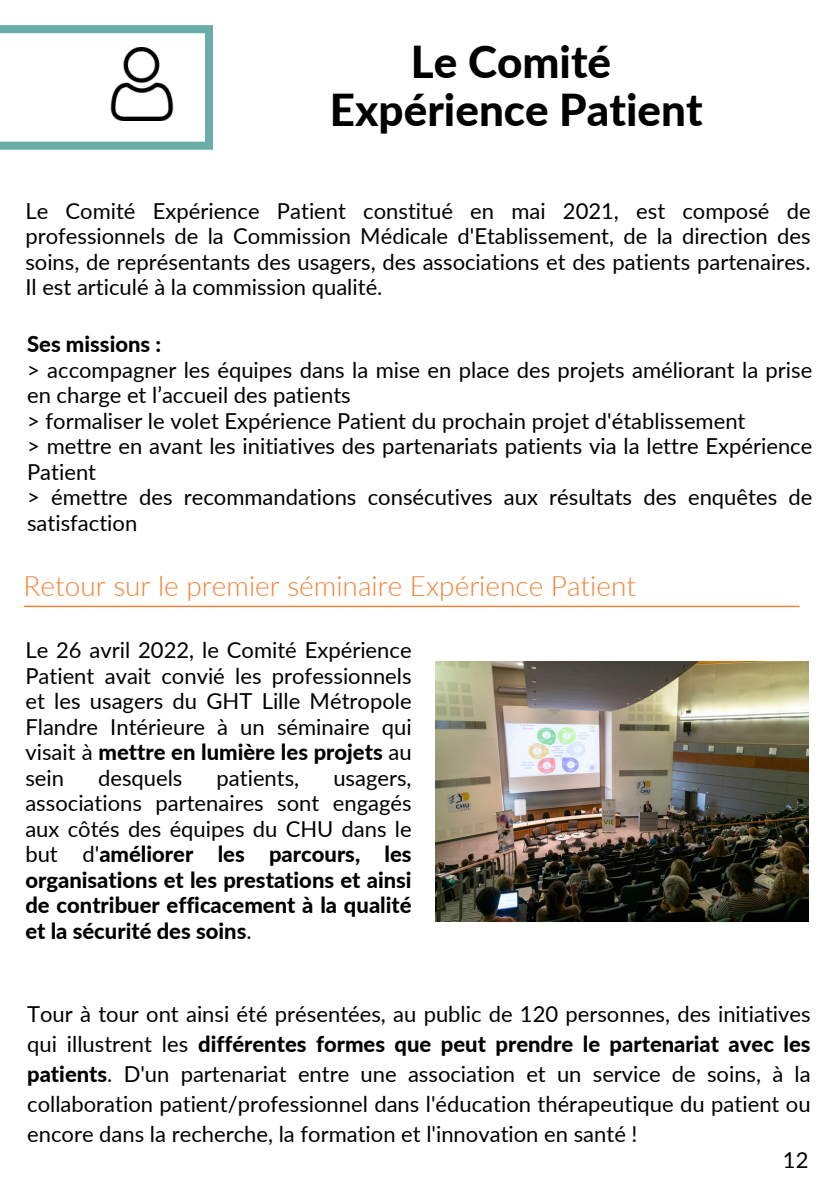
<style>
.page{position:relative;width:839px;height:1191px;background:#fff}
.page>*{position:absolute;margin:0;border:0;box-sizing:border-box;transform-origin:0 0}
.t1{font:800 44px "Lato";color:#000}
.t2{font:300 28px "Lato";color:#f48236}
.t3{font:22px/25.6px "Lato";color:#000;text-align:justify}
.t4{font:800 22px/25.6px "Lato";color:#000;text-align:justify}
.s1{font-weight:800}
.s2{font-weight:400}
</style>
<div class="page">
<svg style="left:0;top:25px;width:213px;height:125px"></svg>
<img style="left:105px;top:47px;width:74px;height:74px">
<hr style="left:24px;top:606px;width:774px;height:1px;background:#f48236">
<img style="left:435px;top:662px;width:373px;height:259px">
<p class="t1" style="left:411px;top:35px;width:202px">Le Comité</p>
<p class="t1" style="left:330px;top:83px;width:374px">Expérience Patient</p>
<p class="t3" style="left:25px;top:197px;width:786px">Le Comité Expérience Patient constitué en mai 2021, est composé de professionnels de la Commission Médicale d'Etablissement, de la direction des soins, de représentants des usagers, des associations et des patients partenaires.<br>Il est articulé à la commission qualité.</p>
<p class="t4" style="left:27px;top:331px;width:136px">Ses missions :</p>
<p class="t3" style="left:27px;top:356px;width:786px">&gt; accompagner les équipes dans la mise en place des projets améliorant la prise en charge et l’accueil des patients</p>
<p class="t3" style="left:27px;top:407px;width:719px">&gt; formaliser le volet Expérience Patient du prochain projet d'établissement</p>
<p class="t3" style="left:27px;top:433px;width:786px">&gt; mettre en avant les initiatives des partenariats patients via la lettre Expérience<br>Patient</p>
<p class="t3" style="left:27px;top:484px;width:786px">&gt; émettre des recommandations consécutives aux résultats des enquêtes de satisfaction</p>
<p class="t2" style="left:24px;top:569px;width:613px">Retour sur le premier séminaire Expérience Patient</p>
<p class="t3" style="left:25px;top:637px;width:388px">Le 26 avril 2022, le Comité Expérience Patient avait convié les professionnels et les usagers du GHT Lille Métropole Flandre Intérieure à un séminaire qui visait à <span class="s1">mettre en lumière les projets</span> au sein</p>
<p class="t3" style="left:98px;top:764px;width:86px">desquels</p>
<p class="t3" style="left:216px;top:764px;width:84px">patients,</p>
<p class="t4" style="left:25px;top:764px;width:388px;text-indent:308px"><span class="s2">usagers, associations partenaires sont engagés aux côtés des équipes du CHU dans le but d'</span>améliorer les parcours, les organisations et les prestations et ainsi de contribuer efficacement à la qualité et la sécurité des soins<span class="s2">.</span></p>
<p class="t3" style="left:27px;top:998px;width:785px;line-height:30px">Tour à tour ont ainsi été présentées, au public de 120 personnes, des initiatives qui illustrent les <span class="s1">différentes formes que peut prendre le partenariat avec les patients</span>. D'un partenariat entre une association et un service de soins, à la collaboration patient/professionnel dans l'éducation thérapeutique du patient ou encore dans la recherche, la formation et l'innovation en santé !</p>
<p class="t3" style="left:783px;top:1146px;width:27px">12</p>
</div>
